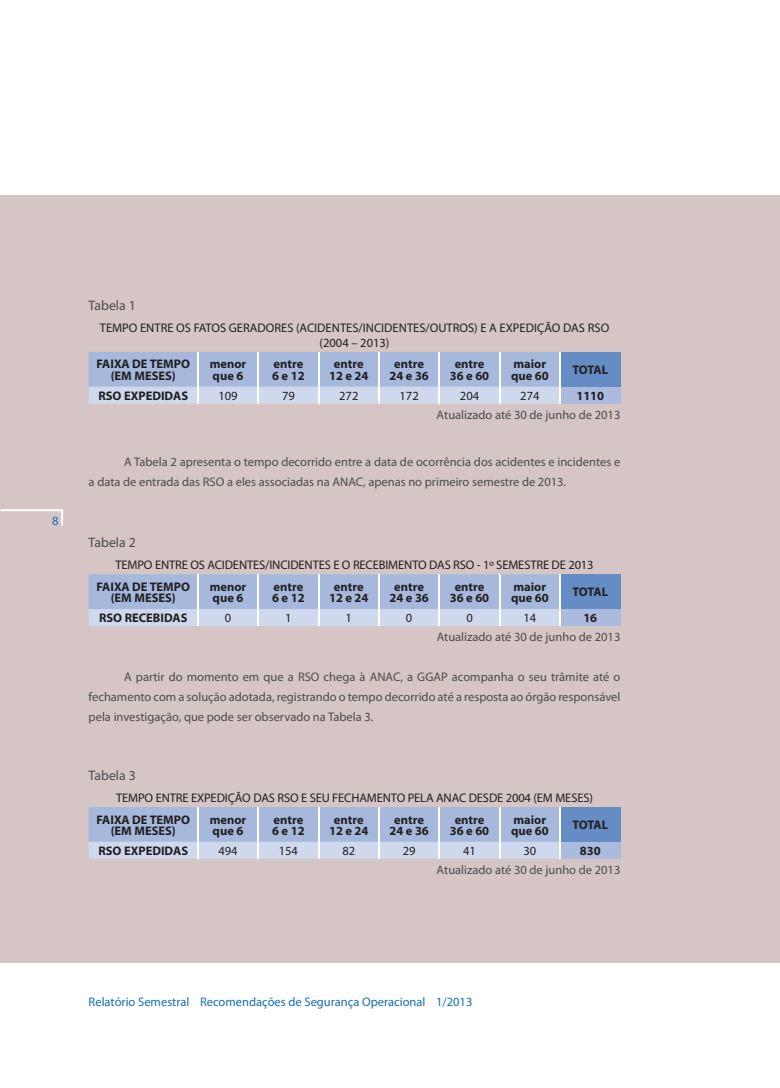
<style>
.page{position:relative;width:780px;height:1088px;background:#fff}
.page>*{position:absolute;margin:0;border:0;box-sizing:border-box;transform-origin:0 0}
.t1{font:13.75px "Myriad Pro";color:#4b4c4d}
.t2{font:12.5px/20px "Myriad Pro";color:#4b4c4d}
.t3{font:700 12.5px/11.2px "Myriad Pro";color:#231f20;text-align:center}
.t4{font:12.5px/15px "Myriad Pro";letter-spacing:-.01em;color:#231f20;text-align:center}
.t5{font:12.5px "Myriad Pro";color:#136fb3}
</style>
<div class="page">
<div style="left:1px;top:195px;width:761px;height:768px;background:#d5c5c5"></div>
<svg style="left:1px;top:509px;width:62px;height:16px"></svg>
<div style="left:762px;top:195px;width:18px;height:768px;background:#d5c5c5"></div>
<div style="left:560px;top:352px;width:60px;height:35px;background:#668cc5"></div>
<div style="left:560px;top:387px;width:60px;height:16px;background:#aabbde"></div>
<svg style="left:89px;top:352px;width:471px;height:51px"></svg>
<div style="left:560px;top:807px;width:60px;height:35px;background:#668cc5"></div>
<div style="left:560px;top:842px;width:60px;height:17px;background:#aabbde"></div>
<svg style="left:89px;top:807px;width:471px;height:52px"></svg>
<div style="left:560px;top:574px;width:60px;height:35px;background:#668cc5"></div>
<div style="left:560px;top:609px;width:60px;height:17px;background:#aabbde"></div>
<svg style="left:89px;top:574px;width:471px;height:52px"></svg>
<p class="t5" style="left:52px;top:513px;width:8px">8</p>
<p class="t1" style="left:89px;top:297px;width:49px">Tabela 1</p>
<p class="t4" style="left:100px;top:320px;width:511px">TEMPO ENTRE OS FATOS GERADORES (ACIDENTES/INCIDENTES/OUTROS) E A EXPEDIÇÃO DAS RSO (2004 – 2013)</p>
<p class="t3" style="left:96px;top:358px;width:95px">FAIXA DE TEMPO (EM MESES)</p>
<p class="t3" style="left:210px;top:358px;width:38px;text-align:left">menor que 6</p>
<p class="t3" style="left:272px;top:358px;width:34px;text-align:left">entre<br>6 e 12</p>
<p class="t3" style="left:329px;top:358px;width:41px">entre<br>12 e 24</p>
<p class="t3" style="left:389px;top:358px;width:41px">entre<br>24 e 36</p>
<p class="t3" style="left:450px;top:358px;width:41px">entre<br>36 e 60</p>
<p class="t3" style="left:511px;top:358px;width:39px;text-align:left">maior que 60</p>
<p class="t3" style="left:572px;top:364px;width:37px">TOTAL</p>
<p class="t3" style="left:98px;top:389px;width:91px">RSO EXPEDIDAS</p>
<p class="t4" style="left:218px;top:388px;width:21px">109</p>
<p class="t4" style="left:282px;top:388px;width:14px">79</p>
<p class="t4" style="left:339px;top:388px;width:21px">272</p>
<p class="t4" style="left:399px;top:388px;width:21px">172</p>
<p class="t4" style="left:460px;top:388px;width:21px">204</p>
<p class="t4" style="left:520px;top:388px;width:21px">274</p>
<p class="t3" style="left:576px;top:389px;width:29px">1110</p>
<p class="t2" style="left:436px;top:404px;width:185px">Atualizado até 30 de junho de 2013</p>
<p class="t2" style="left:89px;top:451px;width:533px;text-indent:35px">A Tabela 2 apresenta o tempo decorrido entre a data de ocorrência dos acidentes e incidentes e a data de entrada das RSO a eles associadas na ANAC, apenas no primeiro semestre de 2013.</p>
<p class="t1" style="left:89px;top:534px;width:49px">Tabela 2</p>
<p class="t4" style="left:115px;top:557px;width:480px">TEMPO ENTRE OS ACIDENTES/INCIDENTES E O RECEBIMENTO DAS RSO - 1º SEMESTRE DE 2013</p>
<p class="t3" style="left:96px;top:580px;width:95px">FAIXA DE TEMPO (EM MESES)</p>
<p class="t3" style="left:210px;top:580px;width:38px;text-align:left">menor que 6</p>
<p class="t3" style="left:272px;top:580px;width:34px;text-align:left">entre<br>6 e 12</p>
<p class="t3" style="left:329px;top:580px;width:41px">entre<br>12 e 24</p>
<p class="t3" style="left:389px;top:580px;width:41px">entre<br>24 e 36</p>
<p class="t3" style="left:450px;top:580px;width:41px">entre<br>36 e 60</p>
<p class="t3" style="left:511px;top:580px;width:39px;text-align:left">maior que 60</p>
<p class="t3" style="left:572px;top:586px;width:37px">TOTAL</p>
<p class="t3" style="left:99px;top:612px;width:90px">RSO RECEBIDAS</p>
<p class="t4" style="left:225px;top:610px;width:8px">0</p>
<p class="t4" style="left:285px;top:610px;width:8px">1</p>
<p class="t4" style="left:345px;top:610px;width:8px">1</p>
<p class="t4" style="left:406px;top:610px;width:8px">0</p>
<p class="t4" style="left:466px;top:610px;width:8px">0</p>
<p class="t4" style="left:523px;top:610px;width:14px">14</p>
<p class="t3" style="left:583px;top:612px;width:15px">16</p>
<p class="t2" style="left:436px;top:626px;width:185px">Atualizado até 30 de junho de 2013</p>
<p class="t2" style="left:89px;top:666px;width:533px;text-align:justify;text-indent:35px">A partir do momento em que a RSO chega à ANAC, a GGAP acompanha o seu trâmite até o fechamento com a solução adotada, registrando o tempo decorrido até a resposta ao órgão responsável pela investigação, que pode ser observado na Tabela 3.</p>
<p class="t1" style="left:89px;top:767px;width:49px">Tabela 3</p>
<p class="t4" style="left:116px;top:790px;width:478px">TEMPO ENTRE EXPEDIÇÃO DAS RSO E SEU FECHAMENTO PELA ANAC DESDE 2004 (EM MESES)</p>
<p class="t3" style="left:96px;top:813px;width:95px">FAIXA DE TEMPO (EM MESES)</p>
<p class="t3" style="left:210px;top:813px;width:38px;text-align:left">menor que 6</p>
<p class="t3" style="left:272px;top:813px;width:34px;text-align:left">entre<br>6 e 12</p>
<p class="t3" style="left:329px;top:813px;width:41px">entre<br>12 e 24</p>
<p class="t3" style="left:389px;top:813px;width:41px">entre<br>24 e 36</p>
<p class="t3" style="left:450px;top:813px;width:41px">entre<br>36 e 60</p>
<p class="t3" style="left:511px;top:813px;width:39px;text-align:left">maior que 60</p>
<p class="t3" style="left:572px;top:819px;width:37px">TOTAL</p>
<p class="t3" style="left:98px;top:845px;width:91px">RSO EXPEDIDAS</p>
<p class="t4" style="left:218px;top:843px;width:21px">494</p>
<p class="t4" style="left:279px;top:843px;width:21px">154</p>
<p class="t4" style="left:342px;top:843px;width:14px">82</p>
<p class="t4" style="left:403px;top:843px;width:14px">29</p>
<p class="t4" style="left:463px;top:843px;width:14px">41</p>
<p class="t4" style="left:523px;top:843px;width:14px">30</p>
<p class="t3" style="left:580px;top:845px;width:22px">830</p>
<p class="t2" style="left:436px;top:859px;width:185px">Atualizado até 30 de junho de 2013</p>
<p class="t5" style="left:89px;top:994px;width:385px">Relatório Semestral Recomendações de Segurança Operacional 1/2013</p>
</div>
